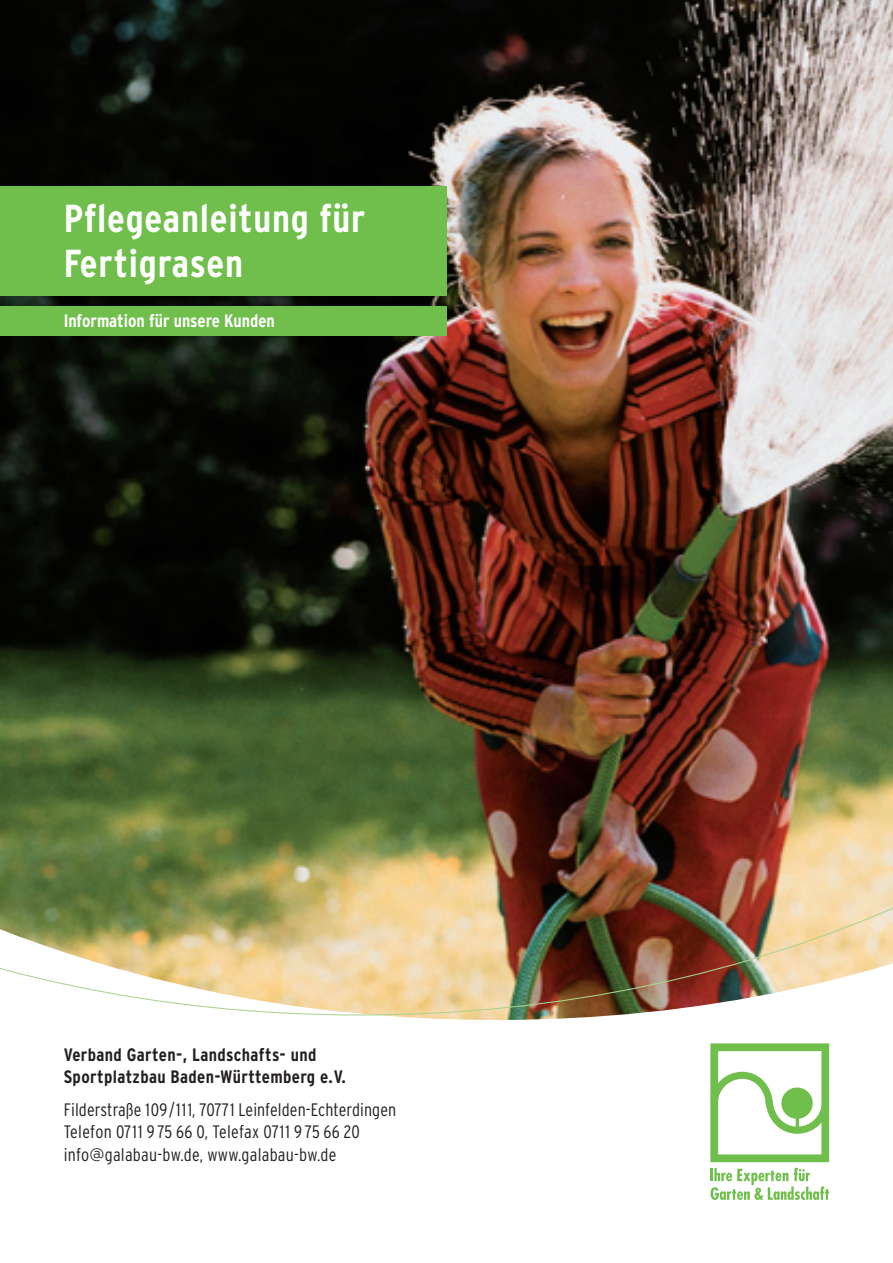
<style>
.page{position:relative;width:893px;height:1263px;background:#fff}
.page>*{position:absolute;margin:0;border:0;box-sizing:border-box;transform-origin:0 0}
.t1{font:700 condensed 39px/45px "Interstate";letter-spacing:.02em;color:#fff}
.t2{font:300 condensed 18px/22.5px "Interstate";letter-spacing:.005em;color:#231f20}
.t3{font:700 condensed 18px/22.5px "Interstate";letter-spacing:.02em;color:#231f20}
.t4{font:700 condensed 18px "Interstate";color:#fff}
.s1{font-stretch:normal}
</style>
<div class="page">
<img style="left:0;top:0;width:893px;height:1016px">
<div style="left:0;top:306px;width:446px;height:30px;background:#70bf4c"></div>
<div style="left:710px;top:1043px;width:119px;height:119px;border:8px solid #70bf4c"></div>
<svg style="left:710px;top:1043px;width:119px;height:94px"></svg>
<svg style="left:710px;top:1168px;width:119px;height:32px"></svg>
<div style="left:0;top:186px;width:446px;height:109px;background:#70bf4c"></div>
<h1 class="t1" style="left:64px;top:195px;width:303px">Pflegeanleitung für<br>Fertigrasen</h1>
<p class="t4" style="left:64px;top:311px;width:213px">Information für unsere Kunden</p>
<p class="t3" style="left:64px;top:1043px;width:284px">Verband Garten-, Landschafts- und<br>Sportplatzbau Baden-Württemberg e.V.</p>
<p class="t2" style="left:64px;top:1098px;width:334px">Filderstraße 109/111, 70771 Leinfelden-Echterdingen<br>Telefon 0711 9 75 66 0, Telefax 0711 9 75 66 20 info<span class="s1">@</span>galabau-bw.de, www.galabau-bw.de</p>
</div>
